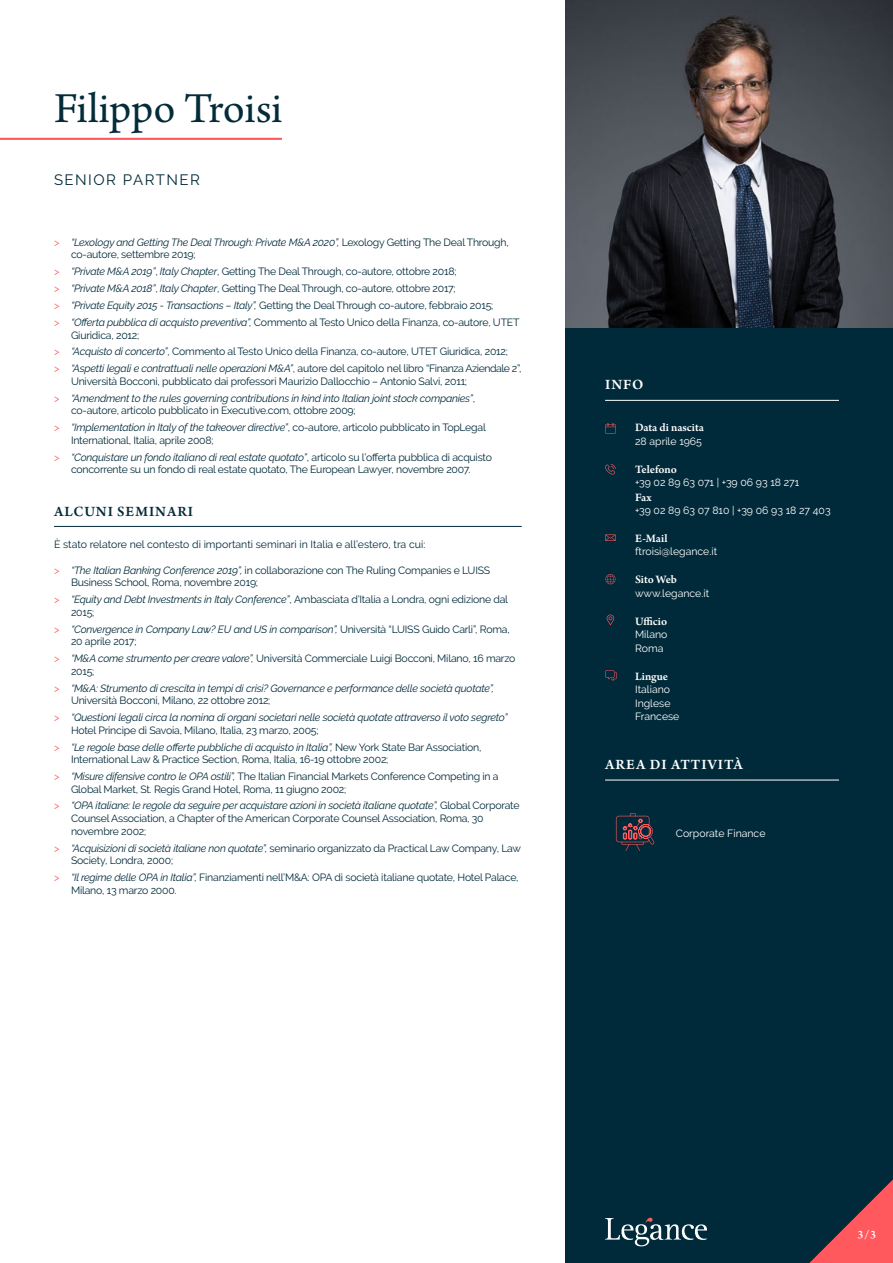
<style>
.page{position:relative;width:893px;height:1263px;background:#fff}
.page>*{position:absolute;margin:0;border:0;box-sizing:border-box;transform-origin:0 0}
.t1{font:45px "Arno Pro";color:#042b3a}
.t2{font:600 15px "Arno Pro";letter-spacing:.06em;color:#fff}
.t3{font:600 15px "Arno Pro";letter-spacing:.065em;color:#042b3a}
.t4{font:15px "Raleway";letter-spacing:.1em;color:#042b3a}
.t5{font:600 12px "Arno Pro";color:#fff}
.t6{font:10.5px/12.6px "Raleway";letter-spacing:-.02em;color:#002a3a}
.t7{font:italic 10.5px/12.6px "Raleway";letter-spacing:-.02em;color:#002a3a}
.t8{font:10.5px/13.5px "Raleway";color:#fff}
.t9{font:10.5px "Raleway";color:#002a3a}
.s1{color:#ff585d}
.s2{font-style:italic}
.s3{font-style:normal;color:#ff585d}
.s4{font-style:normal}
</style>
<div class="page">
<hr style="left:0;top:138px;width:282px;height:2px;background:#ff585d">
<div style="left:566px;top:306px;width:327px;height:957px;background:#002a3a"></div>
<img style="left:566px;top:0;width:327px;height:327px">
<svg style="left:605px;top:1218px;width:102px;height:28px"></svg>
<hr style="left:605px;top:400px;width:234px;height:1px;background:#fff">
<hr style="left:605px;top:780px;width:234px;height:1px;background:#fff">
<svg style="left:809px;top:1179px;width:84px;height:84px"></svg>
<svg style="left:607px;top:615px;width:7px;height:10px"></svg>
<svg style="left:605px;top:534px;width:11px;height:7px"></svg>
<svg style="left:605px;top:464px;width:11px;height:11px"></svg>
<svg style="left:605px;top:574px;width:11px;height:10px"></svg>
<svg style="left:605px;top:423px;width:11px;height:10px"></svg>
<svg style="left:605px;top:670px;width:12px;height:11px"></svg>
<svg style="left:616px;top:813px;width:38px;height:38px"></svg>
<hr style="left:54px;top:526px;width:468px;height:1px;background:#002a3a">
<h1 class="t1" style="left:54px;top:83px;width:230px">Filippo Troisi</h1>
<h2 class="t4" style="left:54px;top:171px;width:148px">SENIOR PARTNER</h2>
<p class="t6" style="left:71px;top:236px;width:439px;text-indent:-17px"><span class="s1">&gt;</span> <span class="s2">“Lexology and Getting The Deal Through: Private M&amp;A 2020”,</span> Lexology Getting The Deal Through, co-autore, settembre 2019;</p>
<p class="t6" style="left:54px;top:263px;width:467px;line-height:16.8px"><span class="s1">&gt;</span> <span class="s2">“Private M&amp;A 2019”</span>, <span class="s2">Italy Chapter</span>, Getting The Deal Through, co-autore, ottobre 2018;<br><span class="s1">&gt;</span> <span class="s2">“Private M&amp;A 2018”</span>, <span class="s2">Italy Chapter</span>, Getting The Deal Through, co-autore, ottobre 2017;<br><span class="s1">&gt;</span> <span class="s2">“Private Equity 2015 - Transactions – Italy”,</span> Getting the Deal Through co-autore, febbraio 2015;<br><span class="s1">&gt;</span> <span class="s2">“Offerta pubblica di acquisto preventiva”,</span> Commento al Testo Unico della Finanza, co-autore, UTET</p>
<p class="t6" style="left:54px;top:326px;width:469px;line-height:16.8px;text-indent:17px">Giuridica, 2012;<br><span class="s1">&gt;</span> <span class="s2">“Acquisto di concerto”</span>, Commento al Testo Unico della Finanza, co-autore, UTET Giuridica, 2012;<br><span class="s1">&gt;</span> <span class="s2">“Aspetti legali e contrattuali nelle operazioni M&amp;A”</span>, autore del capitolo nel libro “Finanza Aziendale 2”,</p>
<p class="t6" style="left:54px;top:373px;width:423px;line-height:16.8px;text-indent:17px">Università Bocconi, pubblicato dai professori Maurizio Dallocchio – Antonio Salvi, 2011;<br><span class="s1">&gt;</span> <span class="s2">“Amendment to the rules governing contributions in kind into Italian joint stock companies”</span>,</p>
<p class="t6" style="left:54px;top:402px;width:433px;line-height:16.8px;text-indent:17px">co-autore, articolo pubblicato in Executive.com, ottobre 2009;<br><span class="s1">&gt;</span> <span class="s2">“Implementation in Italy of the takeover directive”</span>, co-autore, articolo pubblicato in TopLegal</p>
<p class="t6" style="left:54px;top:432px;width:440px;line-height:16.8px;text-indent:17px">International, Italia, aprile 2008;<br><span class="s1">&gt;</span> <span class="s2">“Conquistare un fondo italiano di real estate quotato”</span>, articolo su l’offerta pubblica di acquisto</p>
<p class="t6" style="left:71px;top:463px;width:401px">concorrente su un fondo di real estate quotato, The European Lawyer, novembre 2007.</p>
<h2 class="t3" style="left:54px;top:502px;width:141px">ALCUNI SEMINARI</h2>
<p class="t9" style="left:54px;top:539px;width:373px">È stato relatore nel contesto di importanti seminari in Italia e all’estero, tra cui:</p>
<p class="t6" style="left:71px;top:564px;width:421px;text-indent:-17px"><span class="s1">&gt;</span> <span class="s2">“The Italian Banking Conference 2019”,</span> in collaborazione con The Ruling Companies e LUISS<br>Business School, Roma, novembre 2019;</p>
<p class="t6" style="left:71px;top:593px;width:439px;text-indent:-17px"><span class="s1">&gt;</span> <span class="s2">“Equity and Debt Investments in Italy Conference”</span>, Ambasciata d’Italia a Londra, ogni edizione dal<br>2015;</p>
<p class="t7" style="left:71px;top:623px;width:440px;text-indent:-17px"><span class="s3">&gt;</span> “Convergence in Company Law? EU and US in comparison”, <span class="s4">Università “LUISS Guido Carli”, Roma,<br>20 aprile 2017;</span></p>
<p class="t6" style="left:71px;top:652px;width:446px;text-indent:-17px"><span class="s1">&gt;</span> <span class="s2">“M&amp;A come strumento per creare valore”,</span> Università Commerciale Luigi Bocconi, Milano, 16 marzo<br>2015;</p>
<p class="t7" style="left:71px;top:682px;width:425px;text-indent:-17px"><span class="s3">&gt;</span> “M&amp;A: Strumento di crescita in tempi di crisi? Governance e performance delle società quotate”,<br><span class="s4">Università Bocconi, Milano, 22 ottobre 2012;</span></p>
<p class="t7" style="left:71px;top:711px;width:438px;text-indent:-17px"><span class="s3">&gt;</span> “Questioni legali circa la nomina di organi societari nelle società quotate attraverso il voto segreto”<br><span class="s4">Hotel Principe di Savoia, Milano, Italia, 23 marzo, 2005;</span></p>
<p class="t6" style="left:71px;top:740px;width:412px;text-indent:-17px"><span class="s1">&gt;</span> <span class="s2">“Le regole base delle offerte pubbliche di acquisto in Italia”,</span> New York State Bar Association,<br>International Law &amp; Practice Section, Roma, Italia, 16-19 ottobre 2002;</p>
<p class="t6" style="left:71px;top:770px;width:429px;text-indent:-17px"><span class="s1">&gt;</span> <span class="s2">“Misure difensive contro le OPA ostili”,</span> The Italian Financial Markets Conference Competing in a<br>Global Market, St. Regis Grand Hotel, Roma, 11 giugno 2002;</p>
<p class="t6" style="left:71px;top:799px;width:450px;text-indent:-17px"><span class="s1">&gt;</span> <span class="s2">“OPA italiane: le regole da seguire per acquistare azioni in società italiane quotate”,</span> Global Corporate<br>Counsel Association, a Chapter of the American Corporate Counsel Association, Roma, 30 novembre 2002;</p>
<p class="t6" style="left:71px;top:841px;width:452px;text-indent:-17px"><span class="s1">&gt;</span> <span class="s2">“Acquisizioni di società italiane non quotate”,</span> seminario organizzato da Practical Law Company, Law<br>Society, Londra, 2000;</p>
<p class="t6" style="left:71px;top:871px;width:449px;text-indent:-17px"><span class="s1">&gt;</span> <span class="s2">“Il regime delle OPA in Italia”,</span> Finanziamenti nell’M&amp;A: OPA di società italiane quotate, Hotel Palace,<br>Milano, 13 marzo 2000.</p>
<h2 class="t2" style="left:605px;top:376px;width:40px">INFO</h2>
<p class="t5" style="left:635px;top:421px;width:70px">Data di nascita</p>
<p class="t8" style="left:635px;top:434px;width:68px">28 aprile 1965</p>
<p class="t5" style="left:635px;top:462px;width:43px">Telefono</p>
<p class="t8" style="left:635px;top:476px;width:166px">+39 02 89 63 071 | +39 06 93 18 271</p>
<p class="t5" style="left:635px;top:490px;width:18px">Fax</p>
<p class="t8" style="left:635px;top:504px;width:197px">+39 02 89 63 07 810 | +39 06 93 18 27 403</p>
<p class="t5" style="left:635px;top:531px;width:34px">E-Mail</p>
<p class="t8" style="left:635px;top:545px;width:84px">ftroisi@legance.it</p>
<p class="t5" style="left:635px;top:573px;width:43px">Sito Web</p>
<p class="t8" style="left:635px;top:586px;width:76px">www.legance.it</p>
<p class="t5" style="left:635px;top:614px;width:34px">Ufficio</p>
<p class="t8" style="left:635px;top:628px;width:34px">Milano<br>Roma</p>
<p class="t5" style="left:635px;top:669px;width:35px">Lingue</p>
<p class="t8" style="left:635px;top:683px;width:46px">Italiano<br>Inglese<br>Francese</p>
<h2 class="t2" style="left:605px;top:756px;width:139px">AREA DI ATTIVITÀ</h2>
<p class="t8" style="left:676px;top:826px;width:91px">Corporate Finance</p>
<p class="t5" style="left:857px;top:1228px;width:20px">3/3</p>
</div>
